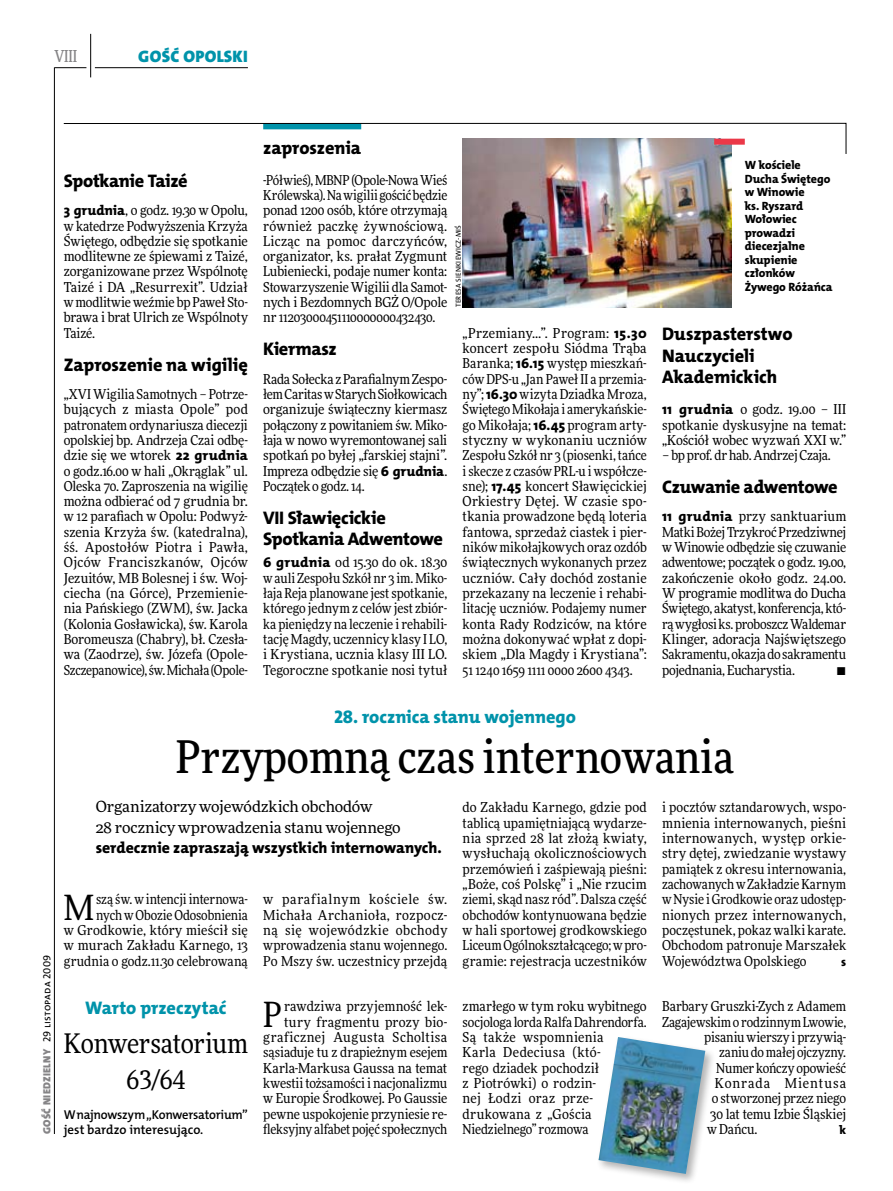
<style>
.page{position:relative;width:893px;height:1191px;background:#fff}
.page>*{position:absolute;margin:0;border:0;box-sizing:border-box;transform-origin:0 0}
.t1{font:500 45px "Freeday Narrow";color:#000}
.t2{font:34.8px "Freeday Narrow News";color:#000}
.t3{font:27px/36px "Freeday Narrow News";letter-spacing:-.01em;color:#000;text-align:center}
.t4{font:18.3px/21.6px "The Mix HP8 Ex Bld";color:#000}
.t5{font:18.3px "The Mix HP8 Ex Bld";letter-spacing:.01em;color:#0093aa}
.t6{font:18.3px/21.6px "The Mix HP8 Ex Bld";letter-spacing:-.02em;color:#000}
.t7{font:18.3px "The Mix HP8 Ex Bld";letter-spacing:.02em;color:#000}
.t8{font:16.65px "The Mix HP9 Blk";letter-spacing:.02em;color:#0093aa}
.t9{font:500 16.5px "Freeday Narrow";color:#858486;scale:.9 1}
.t10{font:15.75px "The Mix HP8 Ex Bld";color:#000}
.t11{font:15.45px/20.4px "Freeday News";letter-spacing:-.005em;color:#000}
.t12{font:13.65px/15.3px "Freeday Narrow News";color:#000;text-align:justify}
.t13{font:13.65px "Freeday Narrow News";letter-spacing:-.02em;color:#000}
.t14{font:13.65px "Freeday Narrow News";letter-spacing:.065em;color:#000}
.t15{font:12.9px/15.3px "The Mix HP6 Se Bld";letter-spacing:-.01em;color:#000}
.t16{font:12.3px "The Mix HP8 Ex Bld";color:#000}
.t17{font:12px/13.5px "The Mix HP8 Ex Bld";letter-spacing:-.005em;color:#000}
.t18{font:10.5px "The Mix HP5 Plain";letter-spacing:.015em;color:#000}
.t19{font:7.2px "The Mix HP5 Plain";letter-spacing:.035em;color:#000}
.s1{font-family:"The Mix HP8 Ex Bld";font-size:13.95px}
.s2{font-family:"The Mix HP9 Blk";color:#858486}
</style>
<div class="page">
<hr style="left:54px;top:67px;width:1px;height:1067px;background:#000">
<hr style="left:90px;top:34px;width:1px;height:43px;background:#000">
<hr style="left:54px;top:67px;width:32px;height:1px;background:#000">
<hr style="left:95px;top:67px;width:153px;height:1px;background:#000">
<svg style="left:63px;top:123px;width:783px;height:31px"></svg>
<img style="left:463px;top:139px;width:269px;height:168px">
<div style="left:595px;top:1033px;width:121px;height:151px;background:#000;opacity:.3"></div>
<img style="left:598px;top:1037px;width:107px;height:136px">
<div style="left:714px;top:139px;width:31px;height:6px;background:#eb3848"></div>
<p class="t9" style="left:54px;top:46px;width:27px">VIII</p>
<p class="t8" style="left:138px;top:46px;width:111px">GOŚĆ OPOLSKI</p>
<h3 class="t4" style="left:64px;top:170px;width:126px">Spotkanie Taizé</h3>
<p class="t12" style="left:64px;top:202px;width:186px"><span class="s1">3 grudnia</span>, o godz. 19.30 w Opolu, w katedrze Podwyższenia Krzyża Świętego, odbędzie się spotkanie modlitewne ze śpiewami z Taizé, zorganizowane przez Wspólnotę Taizé i DA „Resurrexit”. Udział w modlitwie weźmie bp Paweł Sto&shy;brawa i brat Ulrich ze Wspólnoty Taizé.</p>
<h3 class="t7" style="left:64px;top:353px;width:186px">Zaproszenie na wigilię</h3>
<p class="t12" style="left:64px;top:386px;width:186px">„XVI Wigilia Samotnych – Potrze&shy;bujących z miasta Opole” pod patronatem ordynariusza diecezji opolskiej bp. Andrzeja Czai odbę&shy;dzie się we wtorek <span class="s1">22 grudnia </span>o godz.16.00 w hali „Okrąglak” ul.<br>Oleska 70. Zaproszenia na wigilię można odbierać od 7 grudnia br. w 12 parafiach w Opolu: Podwyż&shy;szenia Krzyża św. (katedralna), śś. Apostołów Piotra i Pawła, Ojców Franciszkanów, Ojców Jezuitów, MB Bolesnej i św. Woj&shy;ciecha (na Górce), Przemienie&shy;nia Pańskiego (ZWM), św. Jacka (Kolonia Gosławicka), św. Karola Boromeusza (Chabry), bł. Czesła&shy;wa (Zaodrze), św. Józefa (Opole-Szczepanowice), św. Michała (Opole-</p>
<h3 class="t4" style="left:263px;top:137px;width:99px">zaproszenia</h3>
<p class="t17" style="left:745px;top:159px;width:89px">W kościele<br>Ducha Świętego w Winowie<br>ks. Ryszard<br>Wołowiec prowadzi diecezjalne skupienie członków<br>Żywego Różańca</p>
<p class="t12" style="left:263px;top:172px;width:186px">-Półwieś), MBNP (Opole-Nowa Wieś Królewska). Nawigilii gościć będzie ponad 1200 osób, które otrzymają również paczkę żywnościową.<br>Licząc na pomoc darczyńców, organizator, ks. prałat Zygmunt Lubieniecki, podaje numer konta:<br>Stowarzyszenie Wigilii dla Samot&shy;nych i Bezdomnych BGŻ O/Opole nr 11203000451110000000432430.</p>
<h3 class="t4" style="left:263px;top:338px;width:75px">Kiermasz</h3>
<p class="t12" style="left:263px;top:371px;width:186px">Rada Sołecka z Parafialnym Zespo&shy;łem Caritas wStarych Siołkowicach organizuje świąteczny kiermasz połączony z powitaniem św. Miko&shy;łaja w nowo wyremontowanej sali spotkań po byłej „farskiej stajni”.<br>Impreza odbędzie się <span class="s1">6 grudnia</span>.<br>Początek o godz. 14.</p>
<h3 class="t6" style="left:263px;top:507px;width:181px">VII Sławięcickie<br>Spotkania Adwentowe</h3>
<p class="t12" style="left:263px;top:555px;width:186px"><span class="s1">6 grudnia</span> od 15.30 do ok. 18.30 w auli Zespołu Szkół nr 3 im. Miko&shy;łaja Reja planowane jest spotkanie, którego jednym z celów jest zbiór&shy;ka pieniędzy na leczenie i rehabili&shy;tację Magdy, uczennicy klasy I LO, i Krystiana, ucznia klasy III LO.<br>Tegoroczne spotkanie nosi tytuł</p>
<p class="t19" style="left:454px;top:307px;width:83px;rotate:-90deg">Teresa Sienkiewicz-Miś</p>
<p class="t12" style="left:463px;top:325px;width:186px">„Przemiany…”. Program: <span class="s1">15.30 </span>koncert zespołu Siódma Trąba Baranka; <span class="s1">16.15</span> występ mieszkań&shy;ców DPS-u „Jan Paweł II a przemia&shy;ny”; <span class="s1">16.30</span> wizyta Dziadka Mroza, Świętego Mikołaja i amerykańskie&shy;go Mikołaja; <span class="s1">16.45</span> program arty&shy;styczny w wykonaniu uczniów Zespołu Szkół nr 3 (piosenki, tańce iskecze z czasów PRL-u i współcze&shy;sne); <span class="s1">17.45</span> koncert Sławięcickiej Orkiestry Dętej. W czasie spo&shy;tkania prowadzone będą loteria fantowa, sprzedaż ciastek i pier&shy;ników mikołajkowych oraz ozdób świątecznych wykonanych przez uczniów. Cały dochód zostanie przekazany na leczenie i rehabi&shy;litację uczniów. Podajemy numer konta Rady Rodziców, na które można dokonywać wpłat z dopi&shy;skiem „Dla Magdy i Krystiana”:<br>51 1240 1659 1111 0000 2600 4343.</p>
<h3 class="t4" style="left:662px;top:323px;width:132px">Duszpasterstwo<br>Nauczycieli<br>Akademickich</h3>
<p class="t12" style="left:662px;top:401px;width:186px"><span class="s1">11 grudnia</span> o godz. 19.00 – III spotkanie dyskusyjne na temat: „Kościół wobec wyzwań XXI w.”</p>
<p class="t13" style="left:662px;top:447px;width:170px">– bp prof. dr hab.Andrzej Czaja.</p>
<h3 class="t4" style="left:662px;top:476px;width:177px">Czuwanie adwentowe</h3>
<p class="t12" style="left:662px;top:509px;width:186px"><span class="s1">11 grudnia</span> przy sanktuarium Matki Bożej Trzykroć Przedziwnej w Winowie odbędzie się czuwanie adwentowe; początek o godz. 19.00, zakończenie około godz. 24.00.<br>W programie modlitwa do Ducha Świętego, akatyst, konferencja, któ&shy;rą wygłosi ks.proboszcz Waldemar Klinger, adoracja Najświętszego Sakramentu, okazja dosakramentu pojednania, Eucharystia.</p>
<p class="t12" style="left:837px;top:662px;width:11px">•</p>
<p class="t18" style="left:40px;top:1134px;width:180px;rotate:-90deg"><span class="s2">GOŚĆ NIEDZIELNY</span> 29 listopada 2009</p>
<h3 class="t5" style="left:334px;top:705px;width:243px">28. rocznica stanu wojennego</h3>
<h1 class="t1" style="left:176px;top:729px;width:560px">Przypomną czas internowania</h1>
<p class="t11" style="left:96px;top:796px;width:306px">Organizatorzy wojewódzkich obchodów<br>28 rocznicy wprowadzenia stanu wojennego</p>
<p class="t10" style="left:96px;top:837px;width:348px">serdecznie zapraszają wszystkich internowanych.</p>
<p class="t12" style="left:64px;top:891px;width:186px;text-align:right">szą św. w intencji internowa-<br>nych w Obozie Odosobnienia<br>w Grodkowie, który mieścił się w murach Zakładu Karnego, 13 grudnia o godz.11.30 celebrowaną</p>
<p class="t12" style="left:263px;top:891px;width:186px">w parafialnym kościele św.<br>Michała Archanioła, rozpocz&shy;ną się wojewódzkie obchody wprowadzenia stanu wojennego.<br>Po Mszy św. uczestnicy przejdą</p>
<h2 class="t2" style="left:64px;top:885px;width:32px">M</h2>
<p class="t12" style="left:463px;top:799px;width:186px">do Zakładu Karnego, gdzie pod tablicą upamiętniającą wydarze&shy;nia sprzed 28 lat złożą kwiaty, wysłuchają okolicznościowych przemówień i zaśpiewają pieśni: „Boże, coś Polskę” i „Nie rzucim ziemi, skąd nasz ród”. Dalsza część obchodów kontynuowana będzie w hali sportowej grodkowskiego Liceum Ogólnokształcącego; wpro&shy;gramie: rejestracja uczestników</p>
<p class="t12" style="left:662px;top:799px;width:186px">i pocztów sztandarowych, wspo&shy;mnienia internowanych, pieśni internowanych, występ orkie&shy;stry dętej, zwiedzanie wystawy pamiątek z okresu internowania, zachowanych wZakładzie Karnym w Nysie i Grodkowie oraz udostęp&shy;nionych przez internowanych, poczęstunek, pokaz walki karate.<br>Obchodom patronuje Marszałek Województwa Opolskiego</p>
<p class="t16" style="left:841px;top:953px;width:7px">s</p>
<h3 class="t5" style="left:85px;top:995px;width:143px">Warto przeczytać</h3>
<h3 class="t3" style="left:64px;top:1024px;width:186px">Konwersatorium<br>63/64</h3>
<p class="t15" style="left:64px;top:1106px;width:186px">Wnajnowszym „Konwersatorium” jest bardzo interesująco.</p>
<p class="t12" style="left:263px;top:998px;width:186px;text-align:right">rawdziwa przyjemność lek&shy;tury fragmentu prozy bio&shy;graficznej Augusta Scholtisa sąsiaduje tu z drapieżnym esejem<br>Karla-Markusa Gaussa na temat kwestii tożsamości i nacjonalizmu w Europie Środkowej. Po Gaussie pewne uspokojenie przyniesie re&shy;fleksyjny alfabet pojęć społecznych</p>
<p class="t12" style="left:463px;top:998px;width:186px;text-align:left">zmarłego w tym roku wybitnego socjologa lorda Ralfa Dahrendorfa.<br>Są także wspomnienia<br>Karla Dedeciusa (któ-<br>rego dziadek pochodził<br>z Piotrówki) o rodzin-<br>nej Łodzi oraz prze&shy;drukowana z „Gościa<br>Niedzielnego” rozmowa</p>
<p class="t12" style="left:662px;top:998px;width:186px">Barbary Gruszki-Zych z Adamem</p>
<h2 class="t2" style="left:263px;top:993px;width:20px">P</h2>
<p class="t12" style="left:662px;top:1014px;width:186px">Zagajewskim o rodzinnym Lwowie,</p>
<p class="t12" style="left:704px;top:1029px;width:143px">pisaniu wierszy i przywią-</p>
<p class="t12" style="left:719px;top:1044px;width:128px">zaniu domałej ojczyzny.</p>
<p class="t12" style="left:716px;top:1060px;width:131px">Numer kończy opowieść</p>
<p class="t14" style="left:715px;top:1074px;width:133px">Konrada Mientusa</p>
<p class="t12" style="left:712px;top:1090px;width:136px">o stworzonej przez niego</p>
<p class="t12" style="left:710px;top:1106px;width:137px">30 lat temu Izbie Śląskiej</p>
<p class="t12" style="left:707px;top:1121px;width:52px">w Dańcu.</p>
<p class="t16" style="left:839px;top:1122px;width:8px">k</p>
</div>
